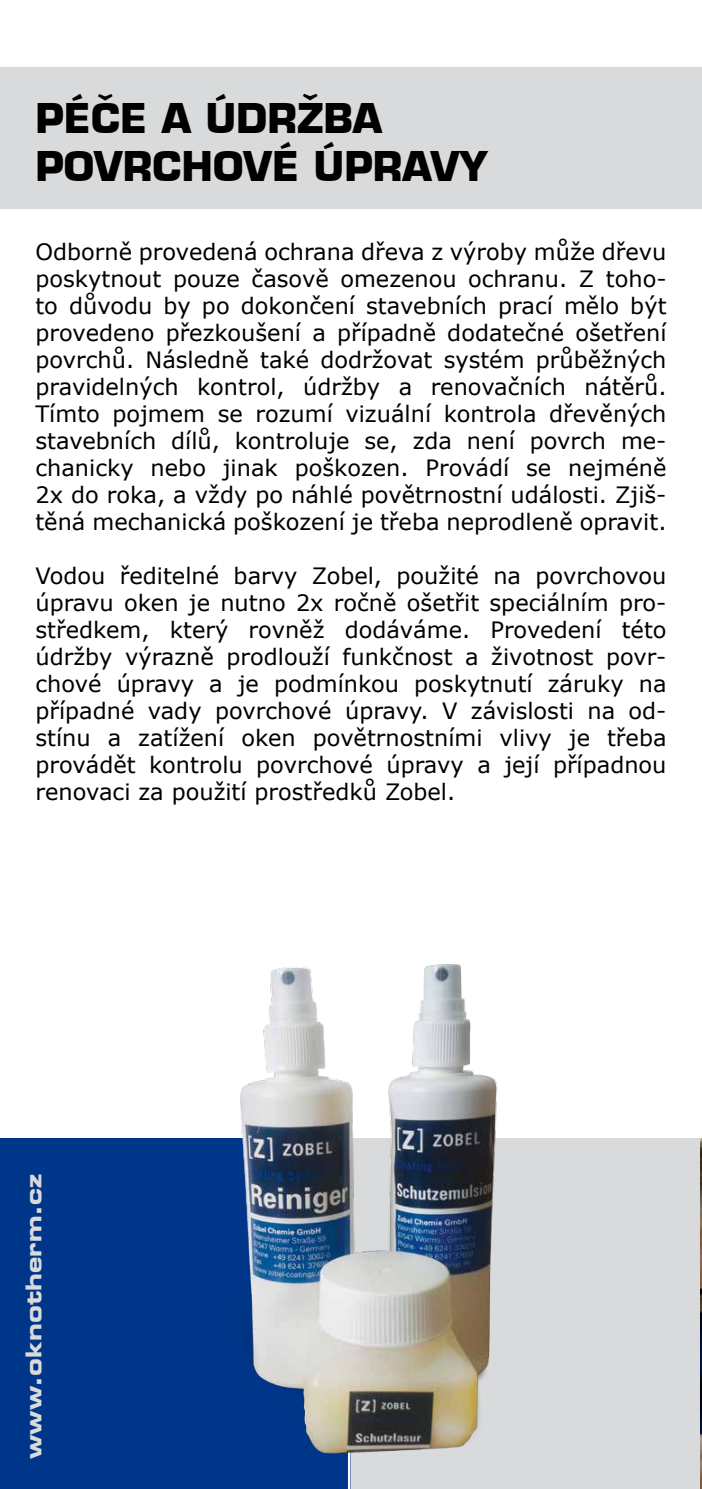
<style>
.page{position:relative;width:702px;height:1489px;background:#fff}
.page>*{position:absolute;margin:0;border:0;box-sizing:border-box;transform-origin:0 0}
.t1{font:700 40px/48px "Eurostile LT";color:#000}
.t2{font:22.5px/27px "Verdana";color:#000;text-align:justify}
.t3{font:22px "Eurostile CE Bold Extended Two";color:#d9dadb}
</style>
<div class="page">
<div style="left:351px;top:1138px;width:351px;height:350px;background:#d9dadb"></div>
<img style="left:700px;top:1138px;width:2px;height:350px">
<div style="left:0;top:67px;width:702px;height:142px;background:#d9dadb"></div>
<div style="left:0;top:1138px;width:350px;height:350px;background:#00368a"></div>
<hr style="left:348px;top:1123px;width:2px;height:365px;background:#fff">
<img style="left:240px;top:964px;width:258px;height:513px">
<h1 class="t1" style="left:35px;top:94px;width:454px">PÉCE A ÚDRŽBA<br>POVRCHOVÉ ÚPRAVY</h1>
<h1 class="t1" style="left:95px;top:86px;width:22px">ˇ</h1>
<p class="t2" style="left:35px;top:237px;width:632px">Odborně provedená ochrana dřeva z výroby může dřevu poskytnout pouze časově omezenou ochranu. Z toho&shy;to důvodu by po dokončení stavebních prací mělo být provedeno přezkoušení a případně dodatečné ošetření povrchů. Následně také dodržovat systém průběžných pravidelných kontrol, údržby a renovačních nátěrů.<br>Tímto pojmem se rozumí vizuální kontrola dřevěných stavebních dílů, kontroluje se, zda není povrch me&shy;chanicky nebo jinak poškozen. Provádí se nejméně 2x do roka, a vždy po náhlé povětrnostní události. Zjiš&shy;těná mechanická poškození je třeba neprodleně opravit.</p>
<p class="t2" style="left:35px;top:561px;width:632px">Vodou ředitelné barvy Zobel, použité na povrchovou úpravu oken je nutno 2x ročně ošetřit speciálním pro&shy;středkem, který rovněž dodáváme. Provedení této údržby výrazně prodlouží funkčnost a životnost povr&shy;chové úpravy a je podmínkou poskytnutí záruky na případné vady povrchové úpravy. V závislosti na od&shy;stínu a zatížení oken povětrnostními vlivy je třeba provádět kontrolu povrchové úpravy a její případnou renovaci za použití prostředků Zobel.</p>
<p class="t3" style="left:21px;top:1458px;width:286px;rotate:-90deg">www.oknotherm.cz</p>
</div>
